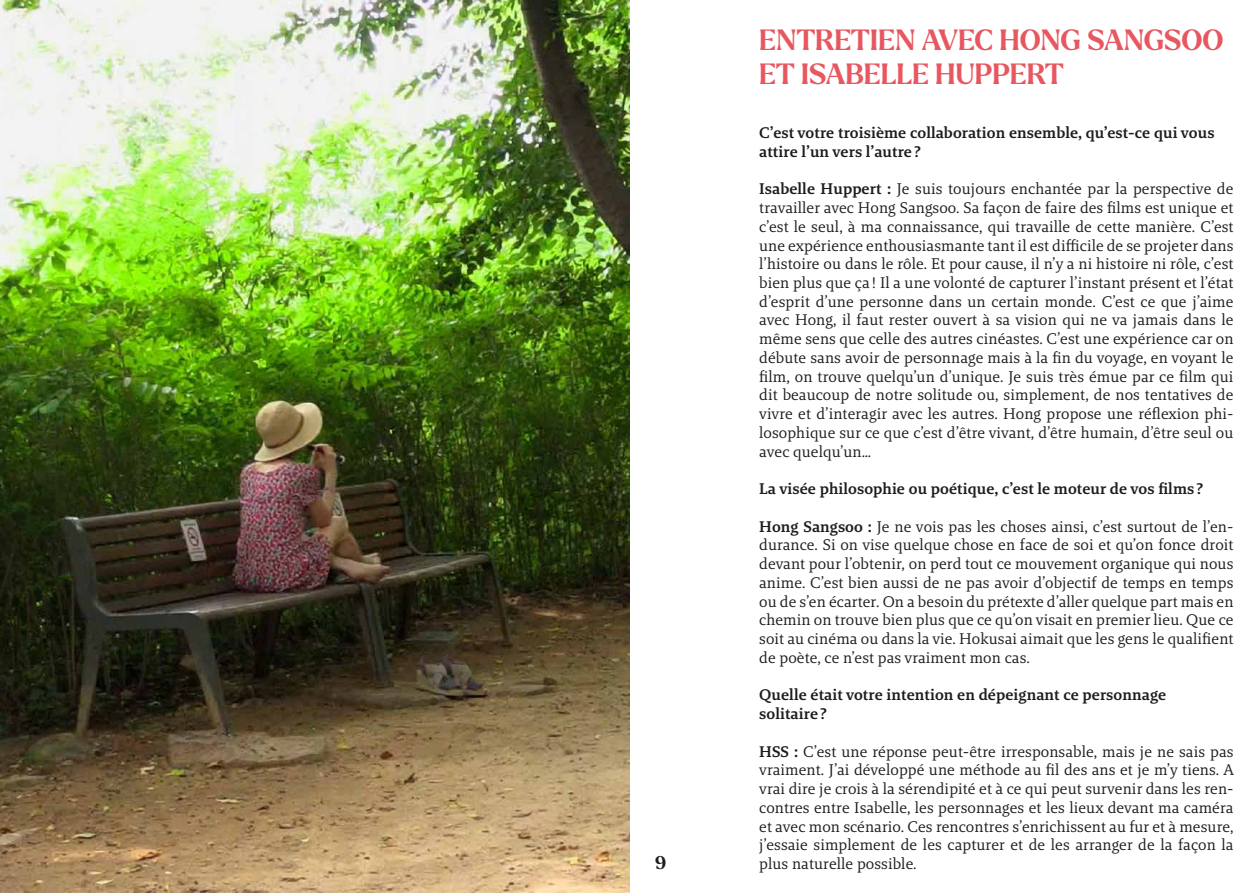
<style>
.page{position:relative;width:1259px;height:893px;background:#fff}
.page>*{position:absolute;margin:0;border:0;box-sizing:border-box;transform-origin:0 0}
.t1{font:700 28.5px/34.5px "Larken";color:#e8575f}
.t2{font:700 18px "Larken";color:#1d1d1b}
.t3{font:15.75px/18.8px "Brando";letter-spacing:.005em;color:#1d1d1b;text-align:justify}
.t4{font:600 15.75px/18.8px "Brando";letter-spacing:.005em;color:#1d1d1b}
.s1{font-weight:600}
</style>
<div class="page">
<img style="left:0;top:0;width:629px;height:893px">
<p class="t2" style="left:655px;top:851px;width:13px">9</p>
<h1 class="t1" style="left:759px;top:23px;width:465px">ENTRETIEN AVEC HONG SANGSOO<br>ET ISABELLE HUPPERT</h1>
<p class="t4" style="left:759px;top:123px;width:457px">C’est votre troisième collaboration ensemble, qu’est-ce qui vous attire l’un vers l’autre ?</p>
<p class="t3" style="left:759px;top:179px;width:476px"><span class="s1">Isabelle Huppert :</span> Je suis toujours enchantée par la perspective de travailler avec Hong Sangsoo. Sa façon de faire des films est unique et c’est le seul, à ma connaissance, qui travaille de cette manière. C’est une expérience enthousiasmante tant il est difficile de se projeter dans l’histoire ou dans le rôle. Et pour cause, il n’y a ni histoire ni rôle, c’est bien plus que ça ! Il a une volonté de capturer l’instant présent et l’état d’esprit d’une personne dans un certain monde. C’est ce que j’aime avec Hong, il faut rester ouvert à sa vision qui ne va jamais dans le même sens que celle des autres cinéastes. C’est une expérience car on débute sans avoir de personnage mais à la fin du voyage, en voyant le film, on trouve quelqu’un d’unique. Je suis très émue par ce film qui dit beaucoup de notre solitude ou, simplement, de nos tentatives de vivre et d’interagir avec les autres. Hong propose une réflexion phi&shy;losophique sur ce que c’est d’être vivant, d’être humain, d’être seul ou avec quelqu’un…</p>
<p class="t4" style="left:759px;top:479px;width:445px">La visée philosophie ou poétique, c’est le moteur de vos films ?</p>
<p class="t3" style="left:759px;top:517px;width:476px"><span class="s1">Hong Sangsoo :</span> Je ne vois pas les choses ainsi, c’est surtout de l’en&shy;durance. Si on vise quelque chose en face de soi et qu’on fonce droit devant pour l’obtenir, on perd tout ce mouvement organique qui nous anime. C’est bien aussi de ne pas avoir d’objectif de temps en temps ou de s’en écarter. On a besoin du prétexte d’aller quelque part mais en chemin on trouve bien plus que ce qu’on visait en premier lieu. Que ce soit au cinéma ou dans la vie. Hokusai aimait que les gens le qualifient de poète, ce n’est pas vraiment mon cas.</p>
<p class="t4" style="left:759px;top:685px;width:408px">Quelle était votre intention en dépeignant ce personnage solitaire ?</p>
<p class="t3" style="left:759px;top:742px;width:476px"><span class="s1">HSS :</span> C’est une réponse peut-être irresponsable, mais je ne sais pas vraiment. J’ai développé une méthode au fil des ans et je m’y tiens. A vrai dire je crois à la sérendipité et à ce qui peut survenir dans les ren&shy;contres entre Isabelle, les personnages et les lieux devant ma caméra et avec mon scénario. Ces rencontres s’enrichissent au fur et à mesure, j’essaie simplement de les capturer et de les arranger de la façon la plus naturelle possible.</p>
</div>
